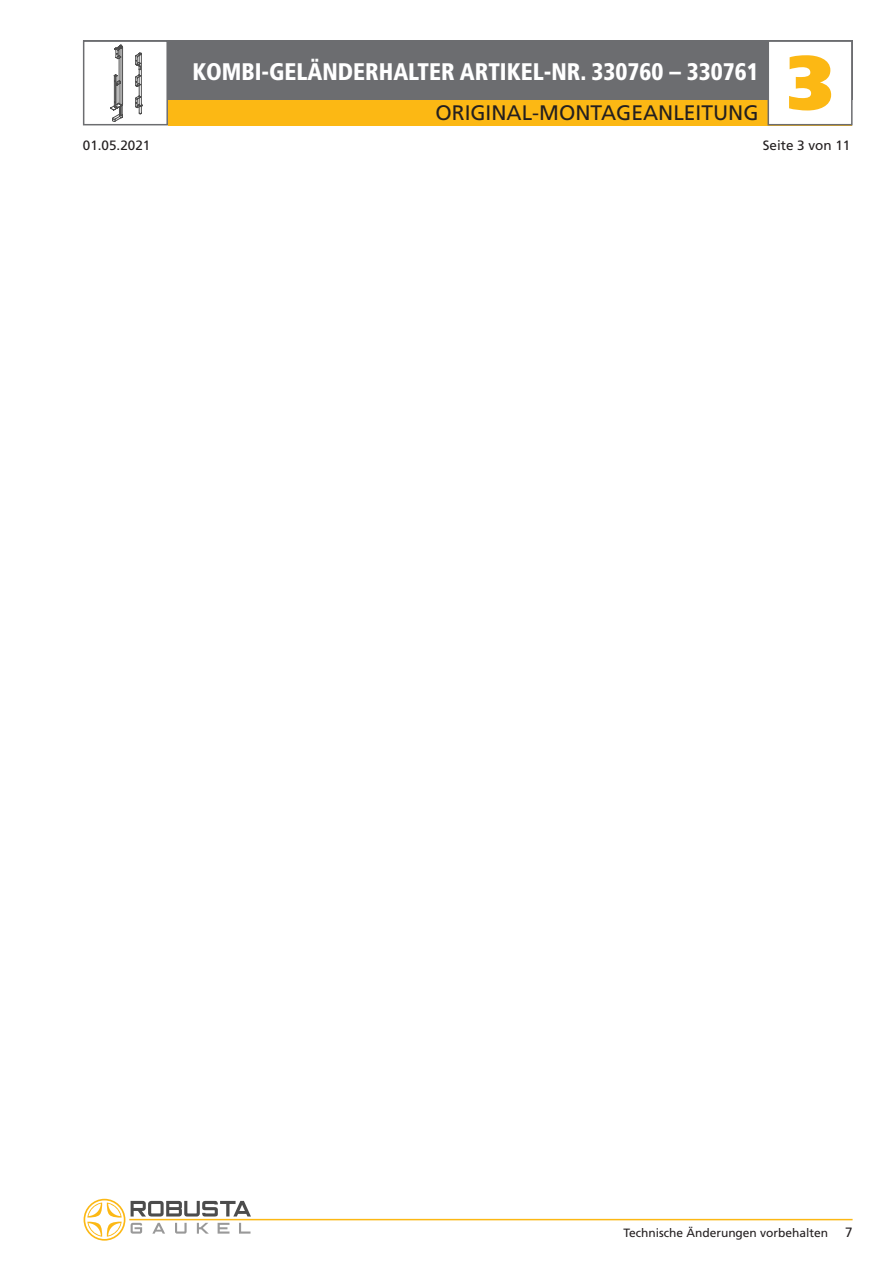
<style>
.page{position:relative;width:893px;height:1263px;background:#fff}
.page>*{position:absolute;margin:0;border:0;box-sizing:border-box;transform-origin:0 0}
.t1{font:900 76.5px "Frutiger";color:#fcb814}
.t2{font:900 condensed 24px "Frutiger";color:#fff;scale:.96 1}
.t3{font:21px "Frutiger";color:#231f20}
.t4{font:13.5px "Frutiger";color:#231f20}
.t5{font:12px "Frutiger";color:#231f20}
</style>
<div class="page">
<svg style="left:131px;top:1201px;width:120px;height:15px"></svg>
<svg style="left:152px;top:1223px;width:13px;height:10px"></svg>
<svg style="left:175px;top:1223px;width:12px;height:10px"></svg>
<svg style="left:218px;top:1223px;width:11px;height:10px"></svg>
<svg style="left:239px;top:1223px;width:12px;height:10px"></svg>
<svg style="left:131px;top:1223px;width:11px;height:10px"></svg>
<svg style="left:197px;top:1223px;width:11px;height:10px"></svg>
<svg style="left:84px;top:1199px;width:41px;height:41px"></svg>
<hr style="left:129px;top:1219px;width:724px;height:1px;background:#fcb814">
<div style="left:83px;top:40px;width:769px;height:60px;background:#6c6d70"></div>
<div style="left:168px;top:100px;width:684px;height:25px;background:#fcb814"></div>
<div style="left:84px;top:42px;width:82px;height:82px;background:#fff"></div>
<svg style="left:110px;top:45px;width:13px;height:77px"></svg>
<svg style="left:135px;top:53px;width:7px;height:61px"></svg>
<div style="left:83px;top:40px;width:85px;height:85px;border:2px solid #6c6d70"></div>
<div style="left:769px;top:42px;width:82px;height:82px;background:#fff"></div>
<div style="left:767px;top:40px;width:86px;height:85px;border:2px solid #6c6d70"></div>
<p class="t2" style="left:193px;top:62px;width:591px">KOMBI-GELÄNDERHALTER ARTIKEL-NR. 330760 – 330761</p>
<p class="t3" style="left:436px;top:104px;width:324px">ORIGINAL-MONTAGEANLEITUNG</p>
<h1 class="t1" style="left:787px;top:52px;width:47px">3</h1>
<p class="t4" style="left:83px;top:140px;width:69px">01.05.2021</p>
<p class="t4" style="left:763px;top:140px;width:89px">Seite 3 von 11</p>
<p class="t5" style="left:623px;top:1228px;width:206px">Technische Änderungen vorbehalten</p>
<p class="t4" style="left:845px;top:1227px;width:9px">7</p>
</div>
